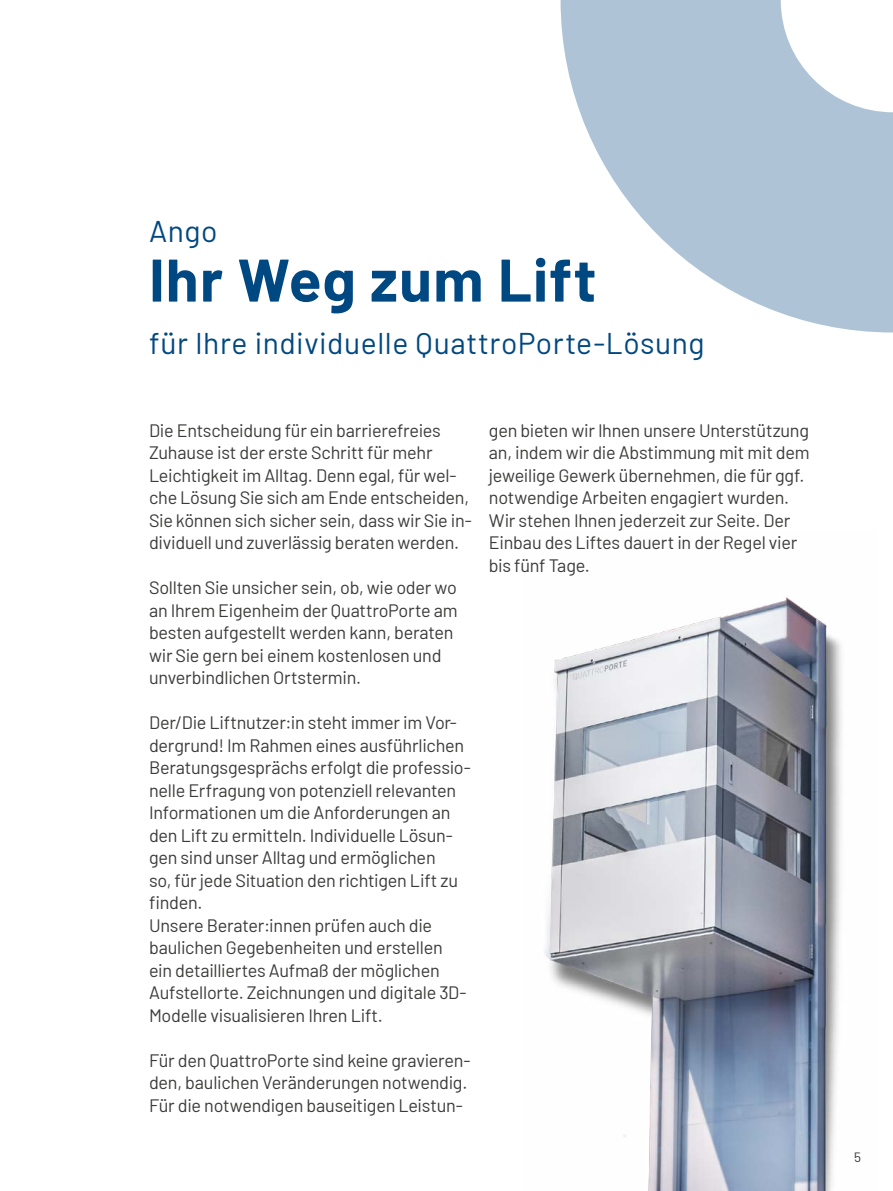
<style>
.page{position:relative;width:893px;height:1191px;background:#fff}
.page>*{position:absolute;margin:0;border:0;box-sizing:border-box;transform-origin:0 0}
.t1{font:700 60px "Barlow";letter-spacing:.015em;color:#004881}
.t2{font:30px "Barlow";letter-spacing:.02em;color:#004881}
.t3{font:18px/22.5px "Barlow";letter-spacing:-.015em;color:#3b3b3a}
.t4{font:13.5px "Barlow";color:#3b3b3a}
</style>
<div class="page">
<svg style="left:561px;top:0;width:332px;height:332px;fill:#aec4d6"></svg>
<img style="left:544px;top:597px;width:298px;height:594px">
<h2 class="t2" style="left:149px;top:209px;width:70px">Ango</h2>
<h1 class="t1" style="left:149px;top:236px;width:449px">Ihr Weg zum Lift</h1>
<h2 class="t2" style="left:149px;top:321px;width:557px">für Ihre individuelle QuattroPorte-Lösung</h2>
<p class="t3" style="left:149px;top:417px;width:324px">Die Entscheidung für ein barrierefreies Zuhause ist der erste Schritt für mehr Leichtigkeit im Alltag. Denn egal, für wel&shy;che Lösung Sie sich am Ende entscheiden, Sie können sich sicher sein, dass wir Sie in&shy;dividuell und zuverlässig beraten werden.</p>
<p class="t3" style="left:149px;top:575px;width:310px">Sollten Sie unsicher sein, ob, wie oder wo an Ihrem Eigenheim der QuattroPorte am besten aufgestellt werden kann, beraten wir Sie gern bei einem kostenlosen und unverbindlichen Ortstermin.</p>
<p class="t3" style="left:149px;top:710px;width:323px">Der/Die Liftnutzer:in steht immer im Vor&shy;dergrund! Im Rahmen eines ausführlichen Beratungsgesprächs erfolgt die professio&shy;nelle Erfragung von potenziell relevanten Informationen um die Anforderungen an den Lift zu ermitteln. Individuelle Lösun&shy;gen sind unser Alltag und ermöglichen<br>so, für jede Situation den richtigen Lift zu finden.<br>Unsere Berater:innen prüfen auch die baulichen Gegebenheiten und erstellen<br>ein detailliertes Aufmaß der möglichen Aufstellorte. Zeichnungen und digitale 3D-Modelle visualisieren Ihren Lift.</p>
<p class="t3" style="left:149px;top:1047px;width:323px">Für den QuattroPorte sind keine gravieren&shy;den, baulichen Veränderungen notwendig.<br>Für die notwendigen bauseitigen Leistun-</p>
<p class="t3" style="left:489px;top:417px;width:322px">gen bieten wir Ihnen unsere Unterstützung an, indem wir die Abstimmung mit mit dem jeweilige Gewerk übernehmen, die für ggf. notwendige Arbeiten engagiert wurden.<br>Wir stehen Ihnen jederzeit zur Seite. Der Einbau des Liftes dauert in der Regel vier bis fünf Tage.</p>
<p class="t4" style="left:854px;top:1147px;width:8px">5</p>
</div>
